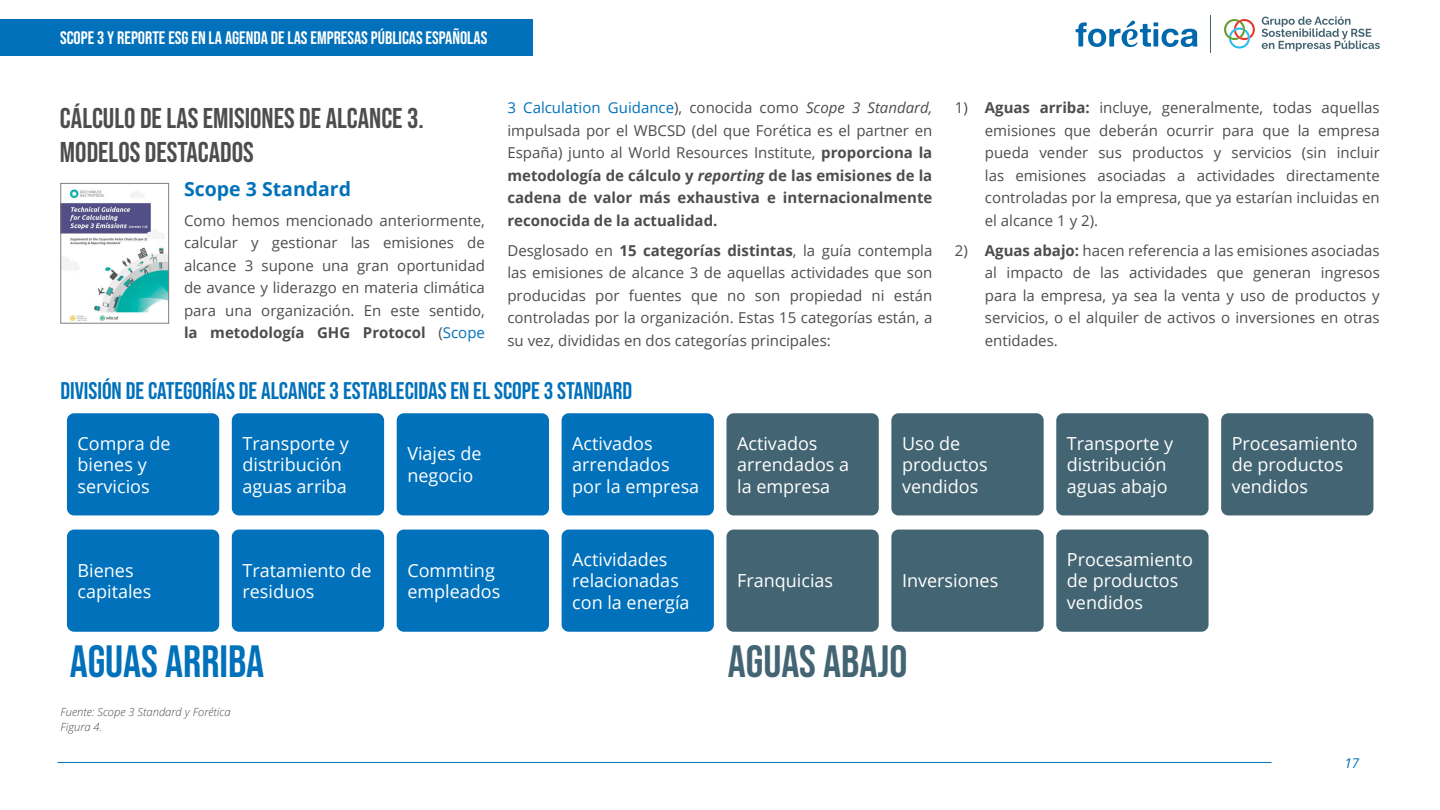
<style>
.page{position:relative;width:1440px;height:810px;background:#fff}
.page>*{position:absolute;margin:0;border:0;box-sizing:border-box;transform-origin:0 0}
.t1{font:45px "Bebas Neue";color:#0071ba}
.t2{font:45px "Bebas Neue";color:#436472}
.t3{font:28.5px/34.2px "Bebas Neue";color:#4d4d4d}
.t4{font:24px "Bebas Neue";color:#0071ba}
.t5{font:700 19.5px "Open Sans";color:#0071ba}
.t6{font:18px/21.6px "Open Sans";color:#fff}
.t7{font:18px "Bebas Neue";color:#fff}
.t8{font:15px/22.5px "Open Sans";color:#4d4d4d;text-align:justify}
.t9{font:700 15px/22.5px "Open Sans";color:#4d4d4d;text-align:justify}
.t10{font:italic 13.5px "Open Sans";color:#0071ba}
.t11{font:italic 300 11.25px/15px "Open Sans";color:#4d4d4d}
.s1{font-weight:700}
.s2{color:#0071ba}
.s3{font-weight:400;color:#0071ba}
.s4{font-weight:400}
.s5{font-weight:400;font-style:italic}
.s6{font-style:italic}
</style>
<div class="page">
<div style="left:0;top:19px;width:532px;height:37px;background:#0071ba"></div>
<hr style="left:57px;top:762px;width:1215px;height:1px;background:#0071ba">
<svg style="left:1076px;top:21px;width:121px;height:26px"></svg>
<hr style="left:1210px;top:15px;width:1px;height:38px;background:#446472">
<svg style="left:1262px;top:16px;width:118px;height:35px"></svg>
<svg style="left:1224px;top:19px;width:31px;height:30px"></svg>
<img style="left:62px;top:189px;width:105px;height:133px">
<div style="left:60px;top:183px;width:109px;height:141px;border:1px solid #808080"></div>
<div style="left:67px;top:413px;width:152px;height:102px;background:#0071ba;border-radius:7px"></div>
<div style="left:67px;top:530px;width:152px;height:102px;background:#0071ba;border-radius:7px"></div>
<div style="left:232px;top:413px;width:152px;height:102px;background:#0071ba;border-radius:7px"></div>
<div style="left:232px;top:530px;width:152px;height:102px;background:#0071ba;border-radius:7px"></div>
<div style="left:397px;top:413px;width:152px;height:102px;background:#0071ba;border-radius:7px"></div>
<div style="left:397px;top:530px;width:152px;height:102px;background:#0071ba;border-radius:7px"></div>
<div style="left:562px;top:413px;width:152px;height:102px;background:#0071ba;border-radius:7px"></div>
<div style="left:562px;top:530px;width:152px;height:102px;background:#0071ba;border-radius:7px"></div>
<div style="left:726px;top:413px;width:153px;height:102px;background:#436472;border-radius:7px"></div>
<div style="left:726px;top:530px;width:153px;height:102px;background:#436472;border-radius:7px"></div>
<div style="left:891px;top:413px;width:153px;height:102px;background:#436472;border-radius:7px"></div>
<div style="left:891px;top:530px;width:153px;height:102px;background:#436472;border-radius:7px"></div>
<div style="left:1056px;top:413px;width:153px;height:102px;background:#436472;border-radius:7px"></div>
<div style="left:1056px;top:530px;width:153px;height:102px;background:#436472;border-radius:7px"></div>
<div style="left:1221px;top:413px;width:152px;height:102px;background:#436472;border-radius:7px"></div>
<p class="t7" style="left:60px;top:28px;width:429px">SCOPE 3 Y REPORTE ESG EN LA AGENDA DE LAS EMPRESAS PÚBLICAS ESPAÑOLAS</p>
<h2 class="t3" style="left:60px;top:100px;width:365px">CÁLCULO DE LAS EMISIONES DE ALCANCE 3.<br>MODELOS DESTACADOS</h2>
<h3 class="t5" style="left:184px;top:175px;width:169px">Scope 3 Standard</h3>
<p class="t8" style="left:184px;top:209px;width:302px">Como hemos mencionado anteriormente, calcular y gestionar las emisiones de alcance 3 supone una gran oportunidad de avance y liderazgo en materia climática para una organización. En este sentido, <span class="s1">la metodología GHG Protocol</span> (<span class="s2">Scope</span></p>
<p class="t9" style="left:507px;top:96px;width:426px"><span class="s3">3 Calculation Guidance</span><span class="s4">), conocida como</span> <span class="s5">Scope 3 Standard, </span><span class="s4">impulsada por el WBCSD (del que Forética es el partner en España) junto al World Resources Institute,</span> proporciona la metodología de cálculo y <span class="s6">reporting</span> de las emisiones de la cadena de valor más exhaustiva e internacionalmente reconocida de la actualidad.</p>
<p class="t8" style="left:507px;top:239px;width:426px">Desglosado en <span class="s1">15 categorías distintas</span>, la guía contempla las emisiones de alcance 3 de aquellas actividades que son producidas por fuentes que no son propiedad ni están controladas por la organización. Estas 15 categorías están, a su vez, divididas en dos categorías principales:</p>
<h3 class="t4" style="left:60px;top:377px;width:573px">DIVISIÓN DE CATEGORÍAS DE ALCANCE 3 ESTABLECIDAS EN EL SCOPE 3 STANDARD</h3>
<p class="t8" style="left:985px;top:96px;width:396px;text-indent:-30px">1) <span class="s1">Aguas arriba:</span> incluye, generalmente, todas aquellas emisiones que deberán ocurrir para que la empresa pueda vender sus productos y servicios (sin incluir las emisiones asociadas a actividades directamente controladas por la empresa, que ya estarían incluidas en el alcance 1 y 2).</p>
<p class="t8" style="left:985px;top:239px;width:396px;text-indent:-30px">2) <span class="s1">Aguas abajo:</span> hacen referencia a las emisiones asociadas al impacto de las actividades que generan ingresos para la empresa, ya sea la venta y uso de productos y servicios, o el alquiler de activos o inversiones en otras entidades.</p>
<p class="t6" style="left:78px;top:432px;width:95px">Compra de bienes y servicios</p>
<p class="t6" style="left:78px;top:559px;width:75px">Bienes capitales</p>
<p class="t6" style="left:242px;top:432px;width:108px">Transporte y distribución aguas arriba</p>
<p class="t6" style="left:242px;top:559px;width:131px">Tratamiento de residuos</p>
<p class="t6" style="left:407px;top:443px;width:76px">Viajes de negocio</p>
<p class="t6" style="left:407px;top:559px;width:95px">Commting empleados</p>
<p class="t6" style="left:572px;top:432px;width:129px">Activados arrendados por la empresa</p>
<p class="t6" style="left:572px;top:548px;width:119px">Actividades relacionadas con la energía</p>
<p class="t6" style="left:737px;top:432px;width:114px">Activados arrendados a la empresa</p>
<p class="t6" style="left:737px;top:570px;width:98px">Franquicias</p>
<p class="t6" style="left:902px;top:432px;width:87px">Uso de productos vendidos</p>
<p class="t6" style="left:902px;top:570px;width:98px">Inversiones</p>
<h1 class="t1" style="left:70px;top:636px;width:196px">AGUAS ARRIBA</h1>
<h1 class="t2" style="left:728px;top:636px;width:181px">AGUAS ABAJO</h1>
<p class="t11" style="left:60px;top:704px;width:172px">Fuente: Scope 3 Standard y Forética<br>Figura 4.</p>
<p class="t6" style="left:1067px;top:432px;width:108px">Transporte y distribución aguas abajo</p>
<p class="t6" style="left:1067px;top:548px;width:127px">Procesamiento de productos vendidos</p>
<p class="t6" style="left:1232px;top:432px;width:127px">Procesamiento de productos vendidos</p>
<p class="t10" style="left:1345px;top:754px;width:16px">17</p>
</div>
